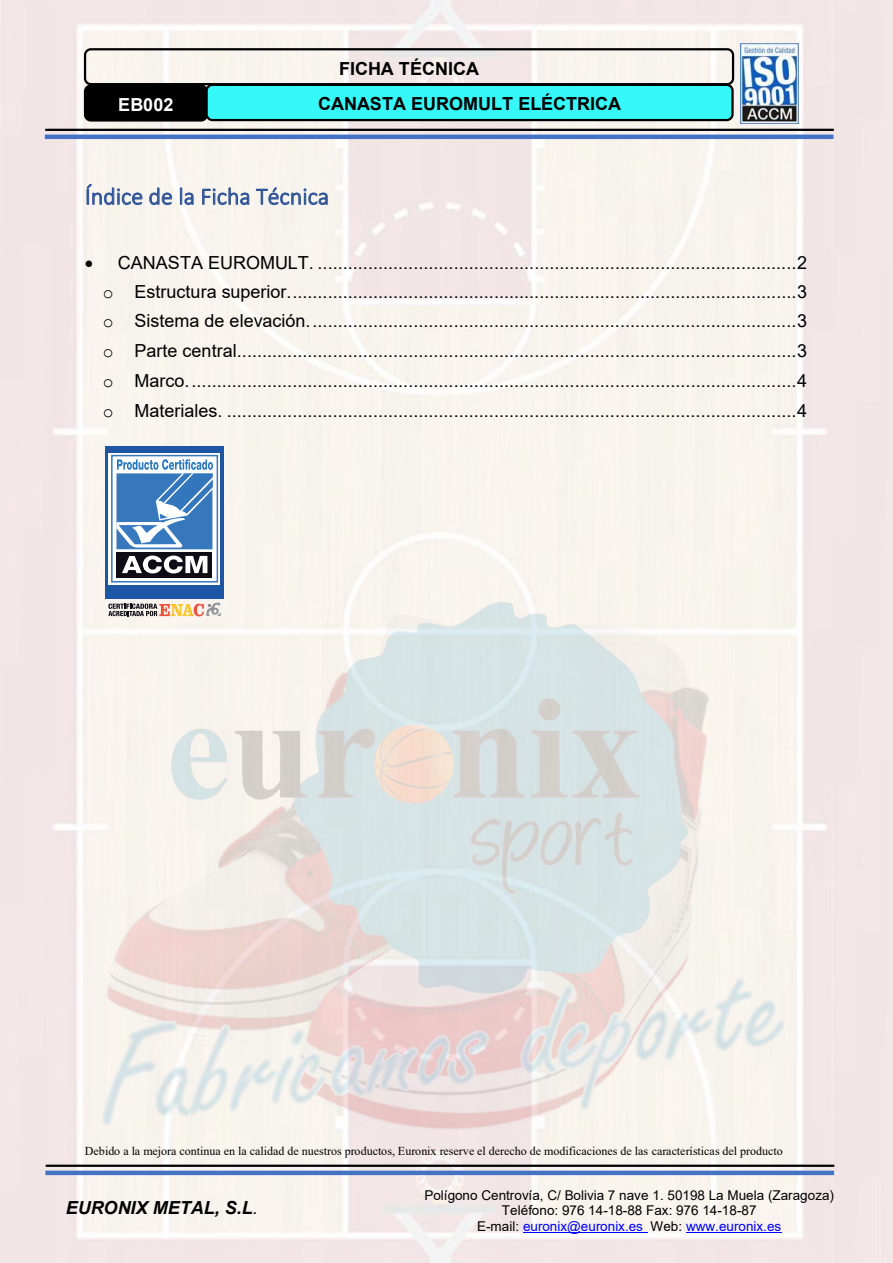
<style>
.page{position:relative;width:893px;height:1263px;background:#fff}
.page>*{position:absolute;margin:0;border:0;box-sizing:border-box;transform-origin:0 0}
.t1{font:300 24px "Calibri";color:#2f5496}
.t2{font:18px/29.5px "Arial";color:#000;text-align:justify}
.t3{font:700 18px "Arial";color:#000}
.t4{font:italic 700 18px "Arial";color:#000}
.t5{font:700 18px "Arial";letter-spacing:.005em;color:#fff}
.t6{font:13.5px/15.6px "Arial";letter-spacing:.005em;color:#000;text-align:center}
.t7{font:12px "Times New Roman";color:#000}
.s1{font-family:"Courier New"}
.s2{color:#00f}
.s3{font-weight:400}
</style>
<div class="page">
<img style="left:0;top:0;width:893px;height:1263px">
<hr style="left:523px;top:1232px;width:124px;height:1px;background:#00f">
<hr style="left:686px;top:1232px;width:95px;height:1px;background:#00f">
<hr style="left:45px;top:1171px;width:789px;height:4px;background:#4472c4">
<hr style="left:46px;top:1165px;width:788px;height:2px;background:#000">
<hr style="left:45px;top:135px;width:788px;height:4px;background:#4472c4">
<hr style="left:45px;top:129px;width:789px;height:2px;background:#000">
<img style="left:741px;top:44px;width:57px;height:80px">
<div style="left:84px;top:84px;width:124px;height:38px;background:#000;border:2px solid #000;border-radius:6px"></div>
<div style="left:206px;top:84px;width:528px;height:37px;background:#36f8f8;border:2px solid #000;border-radius:6px"></div>
<div style="left:84px;top:48px;width:650px;height:37px;border:2px solid #000;border-radius:6px"></div>
<img style="left:85px;top:586px;width:723px;height:545px">
<svg style="left:86px;top:184px;width:57px;height:21px"></svg>
<svg style="left:149px;top:187px;width:23px;height:18px"></svg>
<svg style="left:180px;top:187px;width:14px;height:18px"></svg>
<svg style="left:202px;top:187px;width:47px;height:18px"></svg>
<svg style="left:256px;top:186px;width:72px;height:19px"></svg>
<div style="left:105px;top:446px;width:119px;height:152px;background:#1e56a6"></div>
<svg style="left:108px;top:453px;width:112px;height:131px;background:#e7eaee"></svg>
<svg style="left:116px;top:547px;width:96px;height:2px"></svg>
<svg style="left:116px;top:459px;width:97px;height:88px;background:#6d9dcf"></svg>
<div style="left:117px;top:552px;width:95px;height:25px;background:#0e0c15"></div>
<svg style="left:122px;top:556px;width:85px;height:17px"></svg>
<div style="left:111px;top:455px;width:107px;height:127px;border:2px solid #3778bd"></div>
<svg style="left:108px;top:601px;width:113px;height:15px"></svg>
<p class="t3" style="left:339px;top:56px;width:142px">FICHA TÉCNICA</p>
<p class="t5" style="left:118px;top:92px;width:57px">EB002</p>
<p class="t3" style="left:318px;top:91px;width:305px">CANASTA EUROMULT ELÉCTRICA</p>
<h1 class="t1" style="left:85px;top:181px;width:246px">Índice de la Ficha Técnica</h1>
<p class="t2" style="left:103px;top:248px;width:706px;text-indent:-18px">• CANASTA EUROMULT. ...............................................................................................2 <span class="s1">o</span> Estructura superior.....................................................................................................3 <span class="s1">o</span> Sistema de elevación.................................................................................................3 <span class="s1">o</span> Parte central...............................................................................................................3 <span class="s1">o</span> Marco.........................................................................................................................4 <span class="s1">o</span> Materiales. .................................................................................................................4</p>
<p class="t7" style="left:85px;top:1142px;width:699px">Debido a la mejora continua en la calidad de nuestros productos, Euronix reserve el derecho de modificaciones de las características del producto</p>
<p class="t6" style="left:424px;top:1187px;width:411px">Polígono Centrovía, C/ Bolivia 7 nave 1. 50198 La Muela (Zaragoza)<br>Teléfono: 976 14-18-88 Fax: 976 14-18-87<br>E-mail: <span class="s2">euronix@euronix.es</span> Web: <span class="s2">www.euronix.es</span></p>
<p class="t4" style="left:66px;top:1196px;width:194px">EURONIX METAL, S.L<span class="s3">.</span></p>
</div>
